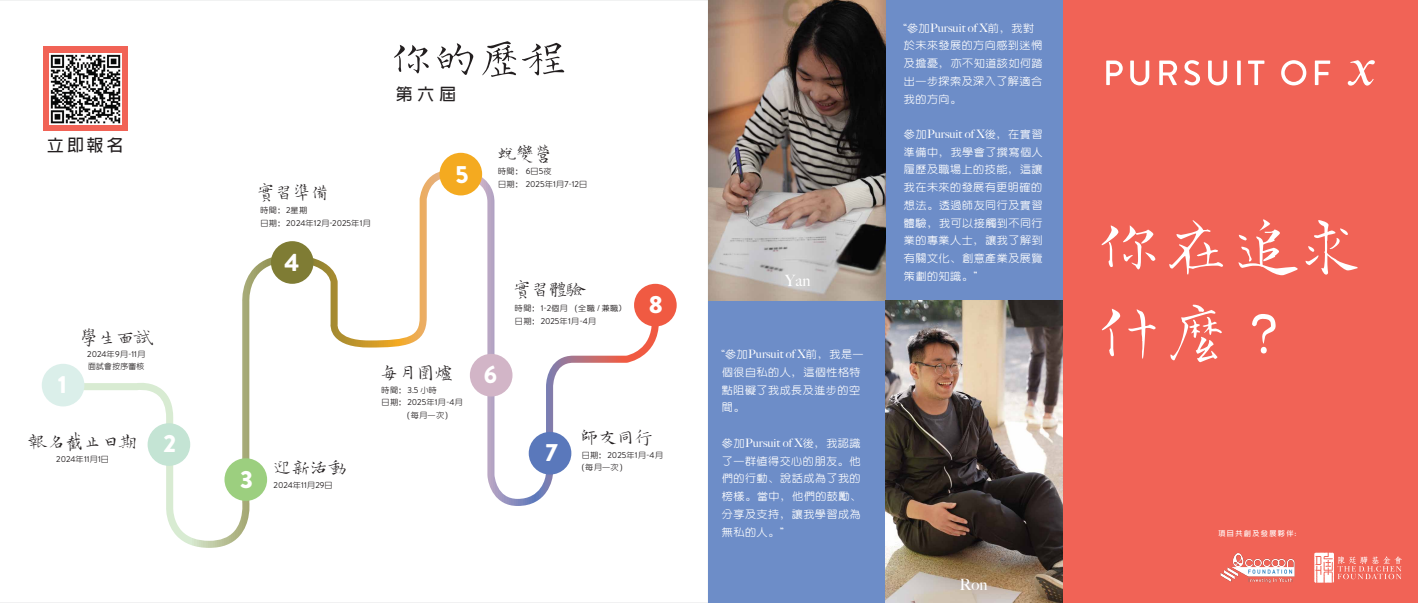
<style>
.page{position:relative;width:1418px;height:603px;background:#fff}
.page>*{position:absolute;margin:0;border:0;box-sizing:border-box;transform-origin:0 0}
.t1{font:92.5px/86px "Hanyi Senty Floral Calligraphy";color:#fff}
.t2{font:60px "Hanyi Senty Floral Calligraphy";color:#231f20}
.t3{font:24.75px "Hanyi Senty Floral Calligraphy";color:#231f20}
.t4{font:900 24.75px "Brandon Grotesque";color:#fff}
.t5{font:700 18.5px "cw Te XQ Hei ZH";letter-spacing:.1em;color:#231f20}
.t6{font:500 15.62px "Big Caslon";color:#fff}
.t7{font:500 11.75px/17.8px "cw Te XQ Yuan ZH";color:#fff;text-align:justify}
.t8{font:500 11.75px "Big Caslon";color:#fff}
.t9{font:8.62px "Brandon Grotesque";color:#231f20}
.t10{font:500 8.62px "cw Te XQ Yuan ZH";color:#231f20}
.t11{font:500 8.62px "cw Te XQ Yuan ZH";color:#231f20;scale:.95 1}
.t12{font:700 8px "cw Te XQ Hei ZH";letter-spacing:.1em;color:#fff}
.s1{font-family:"cw Te XQ Yuan ZH";font-weight:500}
.s2{font-family:"Brandon Grotesque";font-weight:400}
.s3{font-family:"Myriad Pro"}
.s4{font-family:"cw Te XQ Yuan ZH"}
.s5{font-family:"Big Caslon"}
.s6{font-family:"Brandon Grotesque";font-weight:500}
</style>
<div class="page">
<div style="left:708px;top:301px;width:177px;height:301px;background:#6d8dc8"></div>
<div style="left:885px;top:0;width:178px;height:301px;background:#6d8dc8"></div>
<img style="left:708px;top:0;width:177px;height:301px">
<img style="left:885px;top:301px;width:178px;height:301px">
<div style="left:43px;top:47px;width:85px;height:84px;background:#f16356"></div>
<div style="left:1063px;top:0;width:354px;height:602px;background:#f16356"></div>
<img style="left:1220px;top:553px;width:75px;height:31px">
<svg style="left:1314px;top:552px;width:87px;height:30px"></svg>
<svg style="left:78px;top:172px;width:581px;height:375px"></svg>
<div style="left:42px;top:363px;width:42px;height:43px;background:#dbefea;border-radius:50%"></div>
<div style="left:148px;top:423px;width:42px;height:42px;background:#c4e4d4;border-radius:50%"></div>
<div style="left:224px;top:458px;width:43px;height:42px;background:#9ccf7f;border-radius:50%"></div>
<div style="left:271px;top:241px;width:42px;height:43px;background:#7f7c34;border-radius:50%"></div>
<div style="left:439px;top:153px;width:43px;height:42px;background:#f4aa20;border-radius:50%"></div>
<div style="left:470px;top:354px;width:42px;height:42px;background:#d2b5c7;border-radius:50%"></div>
<div style="left:528px;top:431px;width:43px;height:43px;background:#5a78bb;border-radius:50%"></div>
<div style="left:634px;top:284px;width:42px;height:42px;background:#f05a42;border-radius:50%"></div>
<svg style="left:1106px;top:60px;width:16px;height:25px"></svg>
<svg style="left:1130px;top:60px;width:19px;height:25px"></svg>
<svg style="left:1159px;top:60px;width:18px;height:25px"></svg>
<svg style="left:1184px;top:60px;width:15px;height:25px"></svg>
<svg style="left:1208px;top:60px;width:19px;height:25px"></svg>
<hr style="left:1237px;top:60px;width:3px;height:25px;background:#fff">
<svg style="left:1248px;top:60px;width:16px;height:25px"></svg>
<svg style="left:1281px;top:60px;width:25px;height:25px"></svg>
<svg style="left:1314px;top:60px;width:16px;height:25px"></svg>
<svg style="left:1347px;top:60px;width:27px;height:26px"></svg>
<img style="left:50px;top:53px;width:71px;height:72px">
<h3 class="t5" style="left:47px;top:135px;width:79px">立即報名</h3>
<h3 class="t4" style="left:58px;top:366px;width:11px">1</h3>
<h3 class="t3" style="left:80px;top:322px;width:74px">學生面試</h3>
<p class="t9" style="left:87px;top:348px;width:60px">2024<span class="s1">年</span>9<span class="s1">月</span>-11<span class="s1">月</span></p>
<p class="t11" style="left:88px;top:361px;width:61px">面試會按序審核</p>
<h3 class="t3" style="left:29px;top:426px;width:110px">報名截止日期</h3>
<p class="t9" style="left:56px;top:453px;width:55px">2024<span class="s1">年</span>11<span class="s1">月</span>1<span class="s1">日</span></p>
<h3 class="t4" style="left:163px;top:426px;width:14px">2</h3>
<h2 class="t2" style="left:389px;top:23px;width:177px">你的歷程</h2>
<h3 class="t5" style="left:395px;top:84px;width:63px">第六屆</h3>
<h3 class="t3" style="left:256px;top:178px;width:74px">實習準備</h3>
<p class="t10" style="left:260px;top:206px;width:49px">時間：<span class="s2">2</span>星期</p>
<p class="t9" style="left:260px;top:217px;width:112px"><span class="s1">日期：</span>2024<span class="s1">年</span>12<span class="s1">月</span><span class="s3">-</span>2025<span class="s1">年</span>1<span class="s1">月</span></p>
<h3 class="t4" style="left:284px;top:245px;width:16px">4</h3>
<h3 class="t4" style="left:455px;top:156px;width:15px">5</h3>
<h3 class="t4" style="left:240px;top:462px;width:14px">3</h3>
<h3 class="t3" style="left:273px;top:452px;width:74px">迎新活動</h3>
<p class="t9" style="left:273px;top:479px;width:61px">2024<span class="s1">年</span>11<span class="s1">月</span>29<span class="s1">日</span></p>
<h3 class="t3" style="left:380px;top:358px;width:74px">每月圍爐</h3>
<p class="t10" style="left:381px;top:385px;width:57px">時間：<span class="s2">3.5</span> 小時</p>
<p class="t9" style="left:381px;top:396px;width:83px"><span class="s1">日期：</span>2025<span class="s1">年</span>1<span class="s1">月</span>-4<span class="s1">月</span></p>
<p class="t10" style="left:402px;top:410px;width:52px">（每月一次）</p>
<h3 class="t3" style="left:498px;top:139px;width:56px">蛻變營</h3>
<p class="t10" style="left:498px;top:166px;width:55px">時間： <span class="s2">6</span>日<span class="s2">5</span>夜</p>
<p class="t9" style="left:498px;top:177px;width:91px"><span class="s1">日期：</span> 2025<span class="s1">年</span>1<span class="s1">月</span>7-12<span class="s1">日</span></p>
<h3 class="t4" style="left:484px;top:357px;width:15px">6</h3>
<h3 class="t3" style="left:513px;top:274px;width:74px">實習體驗</h3>
<p class="t10" style="left:515px;top:303px;width:108px">時間：<span class="s2">1-2</span>個月（全職 <span class="s2">/</span> 兼職<span class="s2">)</span></p>
<p class="t9" style="left:515px;top:314px;width:83px"><span class="s1">日期：</span>2025<span class="s1">年</span>1<span class="s1">月</span>-4<span class="s1">月</span></p>
<h3 class="t4" style="left:648px;top:287px;width:16px">8</h3>
<h3 class="t4" style="left:545px;top:435px;width:14px">7</h3>
<h3 class="t3" style="left:580px;top:422px;width:74px">師友同行</h3>
<p class="t9" style="left:581px;top:449px;width:83px"><span class="s1">日期：</span>2025<span class="s1">年</span>1<span class="s1">月</span>-4<span class="s1">月</span></p>
<p class="t10" style="left:577px;top:462px;width:52px">（每月一次）</p>
<h3 class="t6" style="left:785px;top:267px;width:27px">Yan</h3>
<p class="t8" style="left:722px;top:344px;width:144px">“<span class="s4">參加</span>Pursuit of X<span class="s4">前，我是一</span></p>
<p class="t7" style="left:722px;top:363px;width:141px">個很自私的人，這個性格特點阻礙了我成長及進步的空間。</p>
<p class="t8" style="left:722px;top:433px;width:140px"><span class="s4">參加</span>Pursuit of X<span class="s4">後，我認識</span></p>
<p class="t7" style="left:722px;top:452px;width:141px">了一群值得交心的朋友。他們的行動、說話成為了我的榜樣。當中，他們的鼓勵、分享及支持，讓我學習成為無私的人。<span class="s5">”</span></p>
<p class="t8" style="left:904px;top:18px;width:132px">“<span class="s4">參加</span>Pursuit of X<span class="s4">前，我對</span></p>
<p class="t7" style="left:904px;top:37px;width:141px">於未來發展的方向感到迷惘及擔憂，亦不知道該如何踏出一步探索及深入了解適合我的方向。</p>
<p class="t8" style="left:904px;top:124px;width:140px"><span class="s4">參加</span>Pursuit of X<span class="s4">後，在實習</span></p>
<p class="t7" style="left:904px;top:143px;width:141px">準備中，我學會了撰寫個人履歷及職場上的技能，這讓我在未來的發展有更明確的想法。透過師友同行及實習體驗，我可以接觸到不同行業的專業人士，讓我了解到有關文化、創意產業及展覽策劃的知識。<span class="s5">”</span></p>
<h3 class="t6" style="left:959px;top:571px;width:29px">Ron</h3>
<h1 class="t1" style="left:1094px;top:209px;width:272px">你在追求什麼？</h1>
<p class="t12" style="left:1218px;top:529px;width:80px">項目共創及發展夥伴<span class="s6">:</span></p>
</div>
